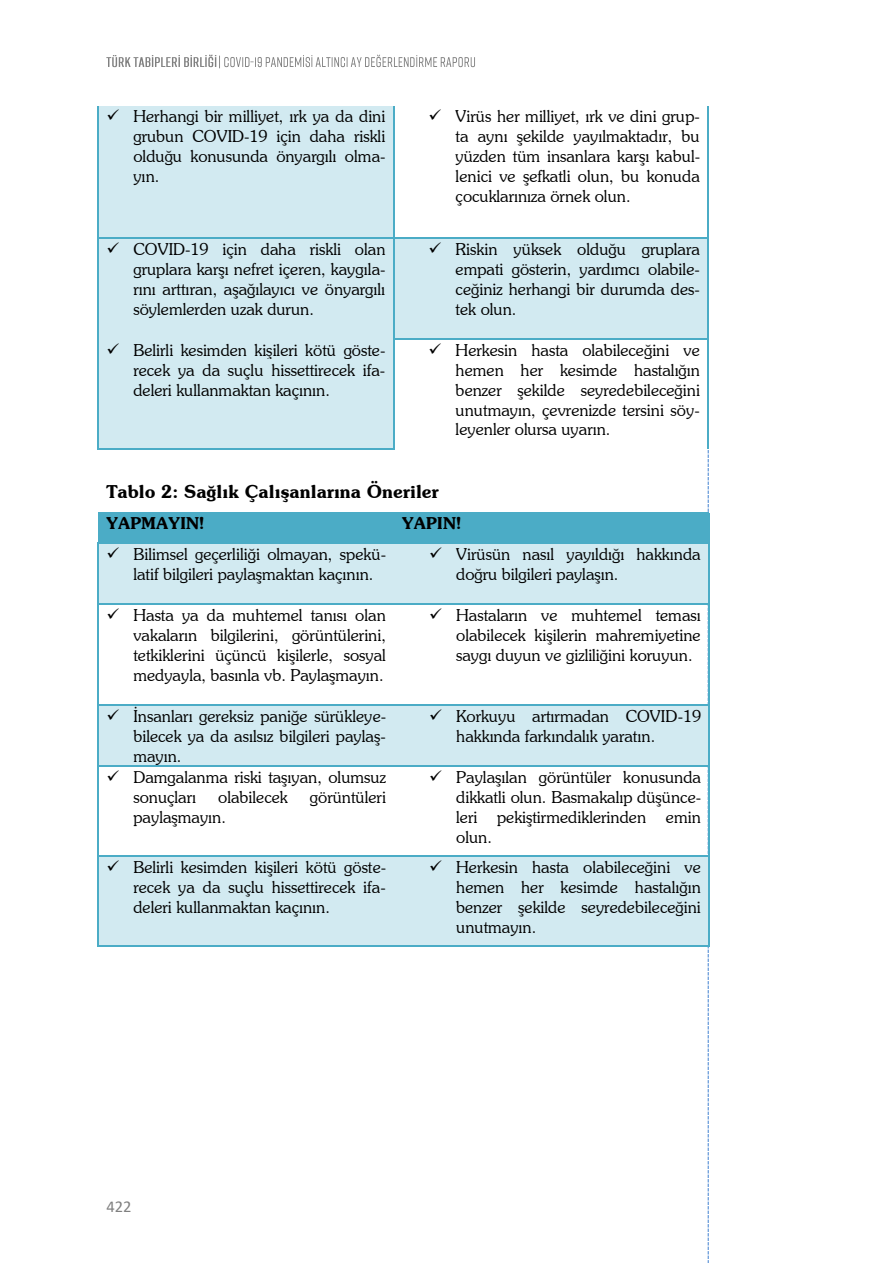
<style>
.page{position:relative;width:893px;height:1263px;background:#fff}
.page>*{position:absolute;margin:0;border:0;box-sizing:border-box;transform-origin:0 0}
.t1{font:700 18px "Souvenir Lt BT";color:#000}
.t2{font:16.5px/19.8px "Souvenir Lt BT";color:#000;text-align:justify}
.t3{font:700 16.5px "Souvenir Lt BT";letter-spacing:-.005em;color:#000}
.t4{font:16.5px "Calibri";color:#808080}
</style>
<div class="page">
<img style="left:106px;top:54px;width:111px;height:14px">
<img style="left:219px;top:54px;width:256px;height:15px">
<img style="left:250px;top:54px;width:8px;height:15px">
<div style="left:99px;top:106px;width:294px;height:132px;background:#d2eaf1"></div>
<hr style="left:98px;top:106px;width:1px;height:132px;background:#4bacc6">
<hr style="left:393px;top:106px;width:1px;height:132px;background:#4bacc6">
<hr style="left:707px;top:106px;width:2px;height:132px;background:#4bacc6">
<div style="left:99px;top:239px;width:294px;height:100px;background:#d2eaf1"></div>
<div style="left:394px;top:239px;width:313px;height:100px;background:#d2eaf1"></div>
<hr style="left:99px;top:238px;width:294px;height:1px;background:#4bacc6">
<hr style="left:394px;top:238px;width:313px;height:1px;background:#4bacc6">
<hr style="left:98px;top:239px;width:1px;height:100px;background:#4bacc6">
<hr style="left:393px;top:239px;width:1px;height:100px;background:#4bacc6">
<div style="left:99px;top:340px;width:294px;height:108px;background:#d2eaf1"></div>
<hr style="left:99px;top:339px;width:294px;height:1px;background:#d2eaf1">
<hr style="left:394px;top:339px;width:313px;height:1px;background:#4bacc6">
<hr style="left:98px;top:340px;width:1px;height:108px;background:#4bacc6">
<hr style="left:99px;top:448px;width:294px;height:2px;background:#4bacc6">
<hr style="left:393px;top:340px;width:1px;height:108px;background:#4bacc6">
<div style="left:98px;top:513px;width:296px;height:29px;background:#4bacc6"></div>
<div style="left:394px;top:513px;width:315px;height:29px;background:#4bacc6"></div>
<hr style="left:98px;top:512px;width:296px;height:1px;background:#4bacc6">
<hr style="left:396px;top:512px;width:313px;height:1px;background:#4bacc6">
<div style="left:99px;top:544px;width:295px;height:60px;background:#d2eaf1"></div>
<div style="left:394px;top:544px;width:314px;height:60px;background:#d2eaf1"></div>
<hr style="left:100px;top:542px;width:294px;height:2px;background:#4bacc6">
<hr style="left:396px;top:542px;width:312px;height:2px;background:#4bacc6">
<hr style="left:98px;top:544px;width:1px;height:60px;background:#4bacc6">
<hr style="left:99px;top:604px;width:295px;height:1px;background:#4bacc6">
<hr style="left:396px;top:604px;width:312px;height:1px;background:#4bacc6">
<hr style="left:98px;top:605px;width:1px;height:99px;background:#4bacc6">
<div style="left:99px;top:706px;width:295px;height:59px;background:#d2eaf1"></div>
<div style="left:394px;top:706px;width:314px;height:59px;background:#d2eaf1"></div>
<hr style="left:99px;top:704px;width:295px;height:2px;background:#4bacc6">
<hr style="left:396px;top:704px;width:312px;height:2px;background:#4bacc6">
<hr style="left:98px;top:706px;width:1px;height:59px;background:#4bacc6">
<hr style="left:99px;top:765px;width:295px;height:2px;background:#4bacc6">
<hr style="left:396px;top:765px;width:312px;height:2px;background:#4bacc6">
<hr style="left:98px;top:767px;width:1px;height:89px;background:#4bacc6">
<div style="left:99px;top:857px;width:295px;height:89px;background:#d2eaf1"></div>
<div style="left:394px;top:857px;width:314px;height:89px;background:#d2eaf1"></div>
<hr style="left:99px;top:856px;width:295px;height:1px;background:#4bacc6">
<hr style="left:396px;top:856px;width:312px;height:1px;background:#4bacc6">
<hr style="left:98px;top:857px;width:1px;height:89px;background:#4bacc6">
<hr style="left:99px;top:946px;width:295px;height:1px;background:#4bacc6">
<hr style="left:394px;top:946px;width:314px;height:1px;background:#4bacc6">
<svg style="left:707px;top:238px;width:3px;height:1025px"></svg>
<p class="t2" style="left:133px;top:106px;width:254px;text-indent:-27px">✓ Herhangi bir milliyet, ırk ya da dini grubun COVID-19 için daha riskli olduğu konusunda önyargılı olma&shy;yın.</p>
<p class="t2" style="left:456px;top:106px;width:246px;text-indent:-27px">✓ Virüs her milliyet, ırk ve dini grup&shy;ta aynı şekilde yayılmaktadır, bu yüzden tüm insanlara karşı kabul&shy;lenici ve şefkatli olun, bu konuda çocuklarınıza örnek olun.</p>
<p class="t2" style="left:133px;top:239px;width:254px;text-indent:-27px">✓ COVID-19 için daha riskli olan gruplara karşı nefret içeren, kaygıla&shy;rını arttıran, aşağılayıcı ve önyargılı söylemlerden uzak durun.</p>
<p class="t2" style="left:456px;top:239px;width:246px;text-indent:-27px">✓ Riskin yüksek olduğu gruplara empati gösterin, yardımcı olabile&shy;ceğiniz herhangi bir durumda des&shy;tek olun.</p>
<p class="t2" style="left:133px;top:340px;width:254px;text-indent:-27px">✓ Belirli kesimden kişileri kötü göste&shy;recek ya da suçlu hissettirecek ifa&shy;deleri kullanmaktan kaçının.</p>
<p class="t2" style="left:456px;top:340px;width:246px;text-indent:-27px">✓ Herkesin hasta olabileceğini ve hemen her kesimde hastalığın benzer şekilde seyredebileceğini unutmayın, çevrenizde tersini söy&shy;leyenler olursa uyarın.</p>
<p class="t1" style="left:106px;top:481px;width:334px">Tablo 2: Sağlık Çalışanlarına Öneriler</p>
<p class="t3" style="left:106px;top:513px;width:100px">YAPMAYIN!</p>
<p class="t3" style="left:402px;top:513px;width:61px">YAPIN!</p>
<p class="t2" style="left:133px;top:544px;width:254px;text-indent:-27px">✓ Bilimsel geçerliliği olmayan, spekü&shy;latif bilgileri paylaşmaktan kaçının.</p>
<p class="t2" style="left:456px;top:544px;width:246px;text-indent:-27px">✓ Virüsün nasıl yayıldığı hakkında doğru bilgileri paylaşın.</p>
<p class="t2" style="left:133px;top:605px;width:254px;text-indent:-27px">✓ Hasta ya da muhtemel tanısı olan vakaların bilgilerini, görüntülerini, tetkiklerini üçüncü kişilerle, sosyal medyayla, basınla vb. Paylaşmayın.</p>
<p class="t2" style="left:456px;top:605px;width:246px;text-indent:-27px">✓ Hastaların ve muhtemel teması olabilecek kişilerin mahremiyetine saygı duyun ve gizliliğini koruyun.</p>
<p class="t2" style="left:133px;top:706px;width:254px;text-indent:-27px">✓ İnsanları gereksiz paniğe sürükleye&shy;bilecek ya da asılsız bilgileri paylaş&shy;mayın.</p>
<p class="t2" style="left:456px;top:706px;width:246px;text-indent:-27px">✓ Korkuyu artırmadan COVID-19 hakkında farkındalık yaratın.</p>
<p class="t2" style="left:133px;top:767px;width:254px;text-indent:-27px">✓ Damgalanma riski taşıyan, olumsuz sonuçları</p>
<p class="t2" style="left:456px;top:767px;width:247px;text-indent:-27px">✓ Paylaşılan görüntüler konusunda dikkatli olun. Basmakalıp düşünce&shy;leri pekiştirmediklerinden emin olun.</p>
<p class="t2" style="left:218px;top:787px;width:71px">olabilecek</p>
<p class="t2" style="left:310px;top:787px;width:78px">görüntüleri</p>
<p class="t2" style="left:133px;top:807px;width:94px">paylaşmayın.</p>
<p class="t2" style="left:133px;top:857px;width:254px;text-indent:-27px">✓ Belirli kesimden kişileri kötü göste&shy;recek ya da suçlu hissettirecek ifa&shy;deleri kullanmaktan kaçının.</p>
<p class="t2" style="left:456px;top:857px;width:246px;text-indent:-27px">✓ Herkesin hasta olabileceğini ve hemen her kesimde hastalığın benzer şekilde seyredebileceğini unutmayın.</p>
<p class="t4" style="left:106px;top:1200px;width:27px">422</p>
</div>
